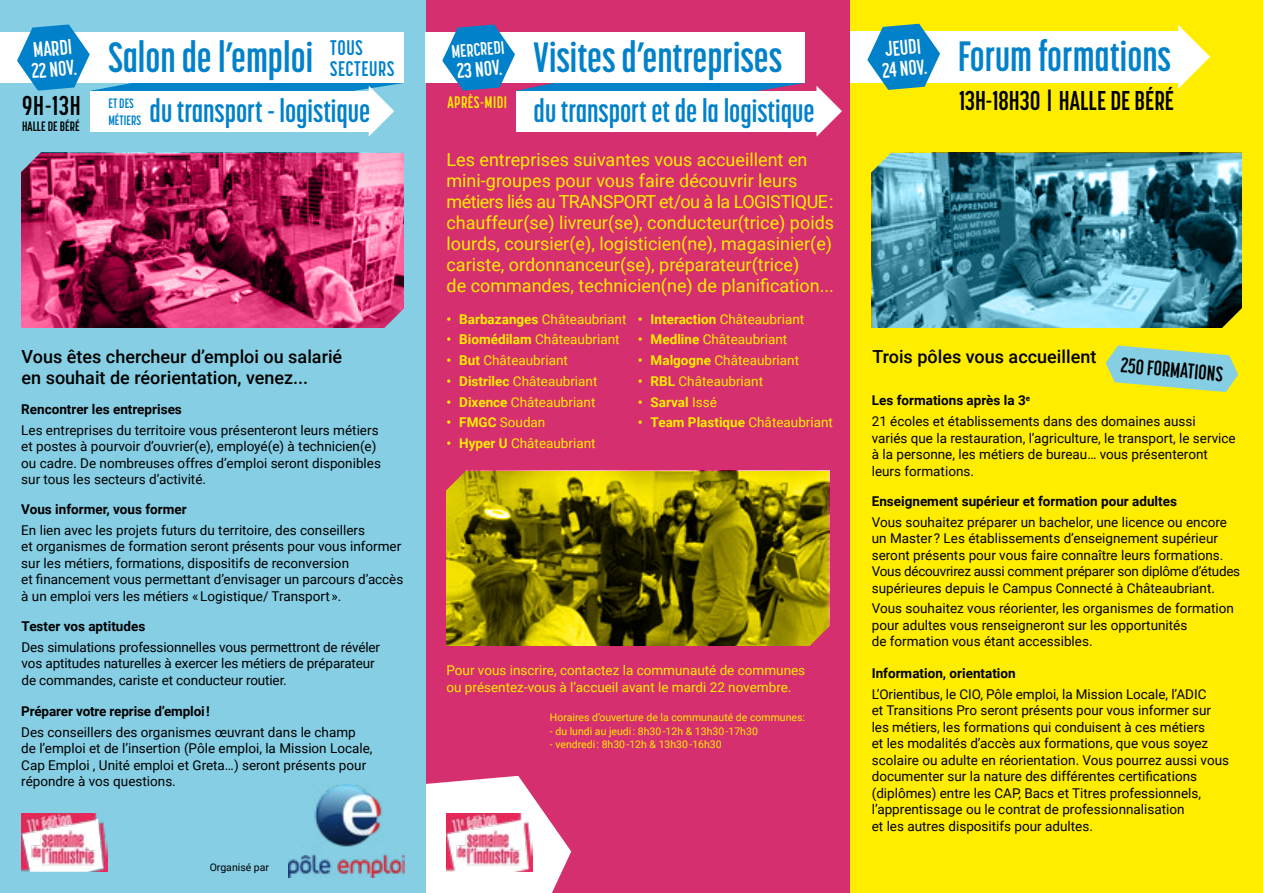
<style>
.page{position:relative;width:1263px;height:893px;background:#fff}
.page>*{position:absolute;margin:0;border:0;box-sizing:border-box;transform-origin:0 0}
.t1{font:700 42px "Korolev Compressed";color:#0081c9}
.t2{font:700 31.5px "Korolev Compressed";color:#0081c9}
.t3{font:700 27px "Korolev Compressed";color:#000}
.t4{font:700 21px/21px "Korolev Compressed";color:#fff}
.t5{font:700 21px "Korolev Compressed";color:#000}
.t6{font:700 21px/21px "Korolev Compressed";letter-spacing:.03em;color:#0081c9}
.t7{font:18px/21px "Roboto";color:#ffed00}
.t8{font:500 18px/21px "Roboto";color:#000}
.t9{font:700 18px "Korolev Compressed";color:#fff}
.t10{font:700 16.5px "Korolev Compressed";letter-spacing:.03em;color:#ffed00}
.t11{font:13.5px/16.5px "Roboto";color:#000}
.t12{font:13.5px/16.5px "Roboto";color:#ffed00}
.t13{font:700 13.5px "Roboto";color:#000}
.t14{font:700 13.5px "Roboto";color:#ffed00}
.t15{font:700 13.5px/16.5px "Korolev Compressed";color:#0081c9}
.t16{font:700 13.5px "Korolev Compressed";color:#000}
.t17{font:10.5px "Roboto";color:#ffed00}
.t18{font:10.5px "Roboto";color:#000}
.s1{font-weight:700}
.s2{font-weight:400}
</style>
<div class="page">
<div style="left:425px;top:0;width:425px;height:893px;background:#d62f6f"></div>
<div style="left:0;top:0;width:425px;height:893px;background:#85cee4"></div>
<div style="left:850px;top:0;width:413px;height:893px;background:#ffed00"></div>
<svg style="left:1178px;top:25px;width:32px;height:64px"></svg>
<div style="left:850px;top:32px;width:329px;height:51px;background:#fff"></div>
<svg style="left:867px;top:24px;width:73px;height:66px"></svg>
<div style="left:0;top:32px;width:404px;height:51px;background:#fff"></div>
<div style="left:425px;top:32px;width:379px;height:51px;background:#fff"></div>
<div style="left:516px;top:91px;width:303px;height:41px;background:#fff"></div>
<svg style="left:442px;top:24px;width:362px;height:107px"></svg>
<svg style="left:816px;top:86px;width:26px;height:51px"></svg>
<svg style="left:1106px;top:345px;width:132px;height:47px"></svg>
<img style="left:872px;top:153px;width:370px;height:174px">
<svg style="left:871px;top:152px;width:21px;height:21px"></svg>
<svg style="left:1221px;top:307px;width:21px;height:21px"></svg>
<img style="left:21px;top:153px;width:383px;height:174px">
<svg style="left:21px;top:152px;width:20px;height:21px"></svg>
<svg style="left:384px;top:307px;width:20px;height:21px"></svg>
<img style="left:289px;top:785px;width:98px;height:92px">
<img style="left:21px;top:813px;width:86px;height:59px">
<svg style="left:387px;top:776px;width:184px;height:117px"></svg>
<img style="left:446px;top:813px;width:86px;height:59px">
<svg style="left:17px;top:24px;width:387px;height:113px"></svg>
<div style="left:91px;top:91px;width:279px;height:41px;background:#fff"></div>
<img style="left:447px;top:471px;width:382px;height:174px">
<svg style="left:446px;top:470px;width:21px;height:21px"></svg>
<svg style="left:809px;top:625px;width:21px;height:21px"></svg>
<h3 class="t4" style="left:879px;top:39px;width:46px;rotate:-5deg">JEUDI<br>24 NOV.</h3>
<h1 class="t1" style="left:958px;top:33px;width:215px">Forum formations</h1>
<h3 class="t4" style="left:29px;top:40px;width:46px;rotate:-5deg">MARDI<br>22 NOV.</h3>
<h3 class="t9" style="left:451px;top:41px;width:54px;rotate:-5deg">MERCREDI</h3>
<h1 class="t1" style="left:108px;top:33px;width:206px">Salon de l’emploi</h1>
<h1 class="t1" style="left:534px;top:33px;width:250px">Visites d’entreprises</h1>
<h3 class="t6" style="left:330px;top:37px;width:65px">TOUS<br>SECTEURS</h3>
<h2 class="t2" style="left:150px;top:93px;width:222px">du transport - logistique</h2>
<h2 class="t2" style="left:534px;top:93px;width:283px">du transport et de la logistique</h2>
<h3 class="t4" style="left:456px;top:60px;width:47px;rotate:-5deg">23 NOV.</h3>
<p class="t10" style="left:447px;top:93px;width:61px">APRÈS-MIDI</p>
<h3 class="t3" style="left:959px;top:86px;width:217px">13H-18H30 | HALLE DE BÉRÉ</h3>
<h3 class="t3" style="left:22px;top:90px;width:60px">9H-13H</h3>
<p class="t16" style="left:22px;top:119px;width:59px">HALLE DE BÉRÉ</p>
<p class="t15" style="left:108px;top:95px;width:34px">ET DES<br>MÉTIERS</p>
<p class="t7" style="left:446px;top:149px;width:389px">Les entreprises suivantes vous accueillent en mini-groupes pour vous faire découvrir leurs métiers liés au TRANSPORT et/ou à la LOGISTIQUE : chauffeur(se) livreur(se), conducteur(trice) poids lourds, coursier(e), logisticien(ne), magasinier(e) cariste, ordonnanceur(se), préparateur(trice)<br>de commandes, technicien(ne) de planification...</p>
<p class="t12" style="left:446px;top:310px;width:181px"><span class="s1">• Barbazanges</span> Châteaubriant</p>
<p class="t12" style="left:446px;top:331px;width:175px"><span class="s1">• Biomédilam</span> Châteaubriant</p>
<p class="t12" style="left:446px;top:352px;width:123px"><span class="s1">• But</span> Châteaubriant</p>
<p class="t12" style="left:446px;top:372px;width:152px"><span class="s1">• Distrilec</span> Châteaubriant</p>
<p class="t12" style="left:446px;top:393px;width:150px"><span class="s1">• Dixence</span> Châteaubriant</p>
<p class="t12" style="left:446px;top:414px;width:100px"><span class="s1">• FMGC</span> Soudan</p>
<p class="t12" style="left:446px;top:435px;width:151px"><span class="s1">• Hyper U</span> Châteaubriant</p>
<p class="t12" style="left:638px;top:310px;width:168px"><span class="s1">• Interaction</span> Châteaubriant</p>
<p class="t12" style="left:638px;top:331px;width:151px"><span class="s1">• Medline</span> Châteaubriant</p>
<p class="t12" style="left:638px;top:352px;width:163px"><span class="s1">• Malgogne</span> Châteaubriant</p>
<p class="t12" style="left:638px;top:372px;width:127px"><span class="s1">• RBL</span> Châteaubriant</p>
<p class="t14" style="left:638px;top:392px;width:80px">• Sarval <span class="s2">Issé</span></p>
<p class="t14" style="left:638px;top:413px;width:197px">• Team Plastique <span class="s2">Châteaubriant</span></p>
<h3 class="t8" style="left:22px;top:346px;width:322px">Vous êtes chercheur d’emploi ou salarié en souhait de réorientation, venez...</h3>
<h3 class="t8" style="left:872px;top:346px;width:225px">Trois pôles vous accueillent</h3>
<h3 class="t5" style="left:1122px;top:353px;width:104px;rotate:5deg">250 FORMATIONS</h3>
<p class="t11" style="left:872px;top:390px;width:325px;line-height:20.7px"><span class="s1">Les formations après la 3</span><sup>e<br></sup>21 écoles et établissements dans des domaines aussi</p>
<p class="t11" style="left:872px;top:429px;width:365px">variés que la restauration, l’agriculture, le transport, le service à la personne, les métiers de bureau… vous présenteront leurs formations.</p>
<p class="t13" style="left:872px;top:492px;width:307px">Enseignement supérieur et formation pour adultes</p>
<p class="t11" style="left:872px;top:513px;width:370px">Vous souhaitez préparer un bachelor, une licence ou encore un Master ? Les établissements d’enseignement supérieur seront présents pour vous faire connaître leurs formations.<br>Vous découvrirez aussi comment préparer son diplôme d’études supérieures depuis le Campus Connecté à Châteaubriant.</p>
<p class="t11" style="left:872px;top:600px;width:364px">Vous souhaitez vous réorienter, les organismes de formation pour adultes vous renseigneront sur les opportunités<br>de formation vous étant accessibles.</p>
<p class="t13" style="left:872px;top:664px;width:145px">Information, orientation</p>
<p class="t11" style="left:872px;top:685px;width:359px">L’Orientibus, le CIO, Pôle emploi, la Mission Locale, l’ADIC<br>et Transitions Pro seront présents pour vous informer sur les métiers, les formations qui conduisent à ces métiers<br>et les modalités d’accès aux formations, que vous soyez scolaire ou adulte en réorientation. Vous pourrez aussi vous documenter sur la nature des différentes certifications (diplômes) entre les CAP, Bacs et Titres professionnels, l’apprentissage ou le contrat de professionnalisation<br>et les autres dispositifs pour adultes.</p>
<p class="t13" style="left:21px;top:400px;width:162px">Rencontrer les entreprises</p>
<p class="t11" style="left:21px;top:421px;width:361px">Les entreprises du territoire vous présenteront leurs métiers et postes à pourvoir d’ouvrier(e), employé(e) à technicien(e) ou cadre. De nombreuses offres d’emploi seront disponibles sur tous les secteurs d’activité.</p>
<p class="t13" style="left:21px;top:500px;width:167px">Vous informer, vous former</p>
<p class="t11" style="left:21px;top:521px;width:384px">En lien avec les projets futurs du territoire, des conseillers<br>et organismes de formation seront présents pour vous informer sur les métiers, formations, dispositifs de reconversion<br>et financement vous permettant d’envisager un parcours d’accès à un emploi vers les métiers « Logistique/ Transport ».</p>
<p class="t13" style="left:22px;top:617px;width:125px">Tester vos aptitudes</p>
<p class="t11" style="left:22px;top:638px;width:360px">Des simulations professionnelles vous permettront de révéler vos aptitudes naturelles à exercer les métiers de préparateur de commandes, cariste et conducteur routier.</p>
<p class="t12" style="left:446px;top:662px;width:360px">Pour vous inscrire, contactez la communauté de communes ou présentez-vous à l’accueil avant le mardi 22 novembre.</p>
<p class="t13" style="left:21px;top:702px;width:190px">Préparer votre reprise d’emploi !</p>
<p class="t11" style="left:21px;top:723px;width:353px">Des conseillers des organismes œuvrant dans le champ de l’emploi et de l’insertion (Pôle emploi, la Mission Locale, Cap Emploi , Unité emploi et Greta…) seront présents pour répondre à vos questions.</p>
<p class="t17" style="left:550px;top:710px;width:257px">Horaires d’ouverture de la communauté de communes:</p>
<p class="t17" style="left:550px;top:724px;width:209px">- du lundi au jeudi : 8h30 -12h &amp; 13h30 -17h30</p>
<p class="t17" style="left:550px;top:737px;width:173px">- vendredi : 8h30 -12h &amp; 13h30 -16h30</p>
<p class="t18" style="left:210px;top:860px;width:61px">Organisé par</p>
</div>
